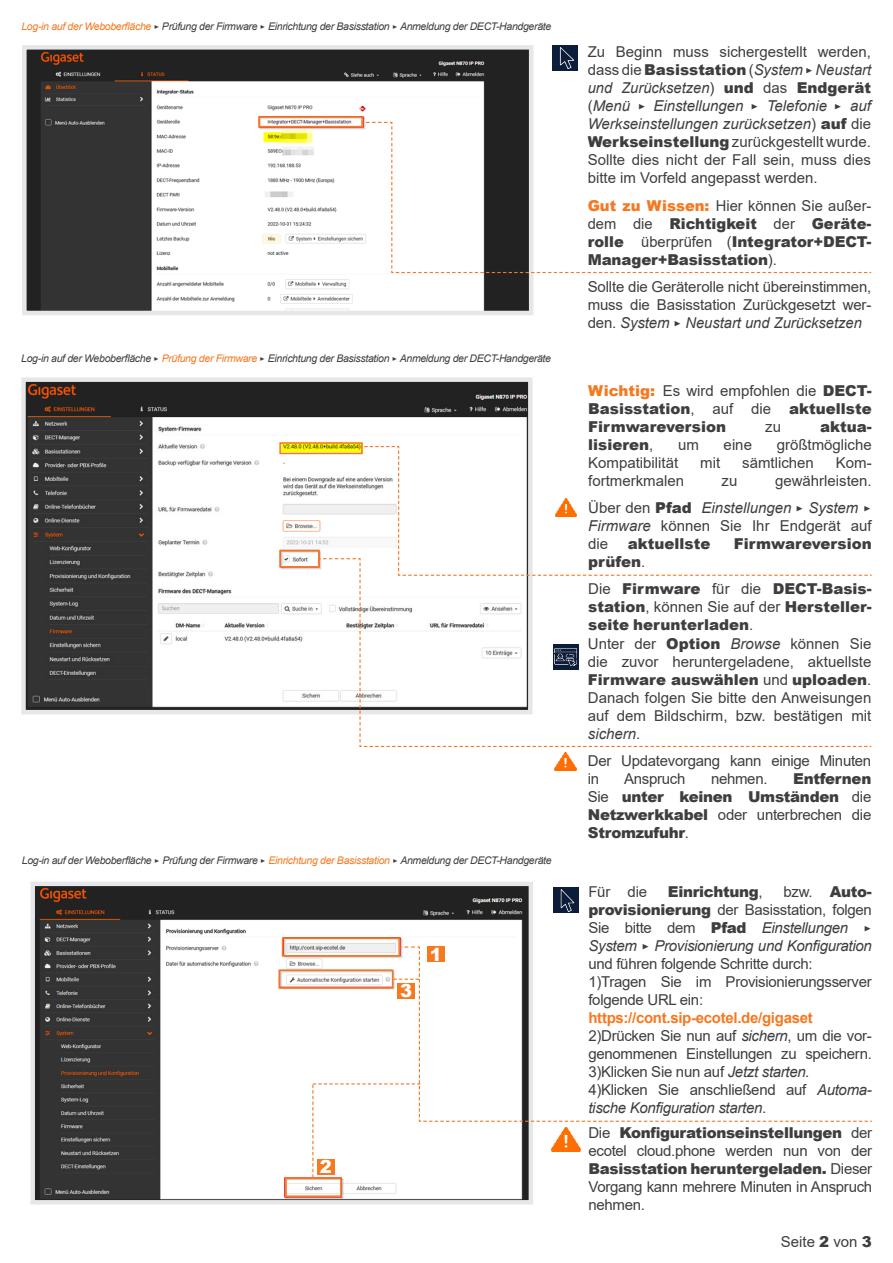
<style>
.page{position:relative;width:893px;height:1263px;background:#fff}
.page>*{position:absolute;margin:0;border:0;box-sizing:border-box;transform-origin:0 0}
.t1{font:900 18px "Arial";color:#fff}
.t2{font:15px/18px "Arial";letter-spacing:-.01em;color:#3e3e3f;text-align:justify}
.t3{font:900 15px/18px "Arial";color:#3e3e3f;text-align:justify}
.t4{font:italic 15px/18px "Arial";letter-spacing:-.02em;color:#3e3e3f}
.t5{font:700 15px "Arial";letter-spacing:-.02em;color:#f47921}
.t6{font:900 15px "Arial";letter-spacing:-.02em;color:#3e3e3f}
.t7{font:italic 10.5px "Arial";letter-spacing:-.03em;color:#3e3e3f}
.s1{color:#f47921}
.s2{font-family:"Transit";font-style:normal}
.s3{font-weight:900}
.s4{font-style:italic}
.s5{font-family:"Transit"}
.s6{font-weight:400}
.s7{font-family:"Transit";font-style:italic}
.s8{font-style:normal}
</style>
<div class="page">
<img style="left:26px;top:382px;width:502px;height:327px">
<div style="left:21px;top:377px;width:512px;height:337px;border:4px solid #e6e7e9"></div>
<div style="left:279px;top:550px;width:41px;height:17px;border:2px solid #f47921"></div>
<img style="left:555px;top:752px;width:21px;height:18px">
<div style="left:279px;top:442px;width:84px;height:12px;border:2px solid #f47921"></div>
<img style="left:27px;top:50px;width:501px;height:260px">
<div style="left:22px;top:45px;width:511px;height:270px;border:4px solid #e6e7e9"></div>
<div style="left:553px;top:45px;width:25px;height:26px;background:#0c1c3b"></div>
<img style="left:559px;top:47px;width:15px;height:21px">
<div style="left:259px;top:116px;width:104px;height:11px;border:2px solid #f47921"></div>
<svg style="left:361px;top:121px;width:511px;height:153px"></svg>
<svg style="left:323px;top:446px;width:545px;height:301px"></svg>
<svg style="left:359px;top:445px;width:513px;height:131px"></svg>
<div style="left:553px;top:887px;width:26px;height:26px;background:#0c1c3b"></div>
<img style="left:560px;top:890px;width:15px;height:21px">
<img style="left:35px;top:886px;width:493px;height:313px">
<div style="left:30px;top:881px;width:503px;height:323px;border:4px solid #e6e7e9"></div>
<div style="left:282px;top:937px;width:118px;height:20px;border:2px solid #f47921"></div>
<div style="left:278px;top:969px;width:115px;height:20px;border:2px solid #f47921"></div>
<div style="left:405px;top:938px;width:17px;height:18px;background:#fff"></div>
<div style="left:301px;top:1155px;width:16px;height:17px;background:#fff"></div>
<svg style="left:312px;top:946px;width:556px;height:232px"></svg>
<div style="left:427px;top:946px;width:17px;height:16px;background:#f47921"></div>
<div style="left:317px;top:1159px;width:17px;height:15px;background:#f47921"></div>
<div style="left:398px;top:983px;width:17px;height:16px;background:#f47921"></div>
<div style="left:285px;top:1178px;width:57px;height:19px;border:2px solid #f47921"></div>
<p class="t7" style="left:21px;top:19px;width:531px"><span class="s1">Log-in auf der Weboberfläche</span> <span class="s2">&gt;</span> Prüfung der Firmware <span class="s2">&gt;</span> Einrichtung der Basisstation <span class="s2">&gt;</span> Anmeldung der DECT-Handgeräte</p>
<p class="t7" style="left:21px;top:352px;width:531px">Log-in auf der Weboberfläche <span class="s2">&gt;</span> <span class="s1">Prüfung der Firmware</span> <span class="s2">&gt;</span> Einrichtung der Basisstation <span class="s2">&gt;</span> Anmeldung der DECT-Handgeräte</p>
<p class="t7" style="left:22px;top:854px;width:531px">Log-in auf der Weboberfläche <span class="s2">&gt;</span> Prüfung der Firmware <span class="s2">&gt;</span> <span class="s1">Einrichtung der Basisstation</span> <span class="s2">&gt;</span> Anmeldung der DECT-Handgeräte</p>
<p class="t1" style="left:320px;top:1154px;width:14px">2</p>
<p class="t1" style="left:400px;top:978px;width:14px">3</p>
<p class="t1" style="left:430px;top:941px;width:14px">1</p>
<p class="t2" style="left:588px;top:43px;width:285px">Zu Beginn muss sichergestellt werden, dass die <span class="s3">Basisstation</span> (<span class="s4">System</span> <span class="s5">&gt;</span> <span class="s4">Neustart und Zurücksetzen</span>) <span class="s3">und</span> das <span class="s3">Endgerät </span>(<span class="s4">Menü</span> <span class="s5">&gt;</span> <span class="s4">Einstellungen</span> <span class="s5">&gt;</span> <span class="s4">Telefonie</span> <span class="s5">&gt;</span> <span class="s4">auf Werkseinstellungen zurücksetzen</span>) <span class="s3">auf</span> die <span class="s3">Werkseinstellung</span> zurückgestellt wurde.<br>Sollte dies nicht der Fall sein, muss dies bitte im Vorfeld angepasst werden.</p>
<p class="t3" style="left:588px;top:196px;width:285px"><span class="s1">Gut zu Wissen:</span> <span class="s6">Hier können Sie außer&shy;dem die</span> Richtigkeit <span class="s6">der</span> Geräte&shy;rolle <span class="s6">überprüfen (</span>Integrator+DECT-Manager+Basisstation<span class="s6">).</span></p>
<p class="t2" style="left:588px;top:278px;width:285px">Sollte die Geräterolle nicht übereinstimmen, muss die Basisstation Zurückgesetzt wer&shy;den. <span class="s4">System</span> <span class="s5">&gt;</span> <span class="s4">Neustart und Zurücksetzen</span></p>
<p class="t3" style="left:588px;top:382px;width:285px"><span class="s1">Wichtig:</span> <span class="s6">Es wird empfohlen die</span> DECT-Basisstation<span class="s6">, auf die</span> aktuellste Firmwareversion</p>
<p class="t2" style="left:765px;top:418px;width:17px">zu</p>
<p class="t3" style="left:820px;top:418px;width:53px">aktua-</p>
<p class="t3" style="left:588px;top:436px;width:67px">lisieren<span class="s6">,</span></p>
<p class="t2" style="left:678px;top:436px;width:22px">um</p>
<p class="t2" style="left:724px;top:436px;width:30px">eine</p>
<p class="t2" style="left:777px;top:436px;width:97px">größtmögliche</p>
<p class="t2" style="left:588px;top:454px;width:92px">Kompatibilität</p>
<p class="t2" style="left:700px;top:454px;width:21px">mit</p>
<p class="t2" style="left:742px;top:454px;width:73px">sämtlichen</p>
<p class="t2" style="left:836px;top:454px;width:37px">Kom-</p>
<p class="t2" style="left:588px;top:472px;width:97px">fortmerkmalen</p>
<p class="t2" style="left:722px;top:472px;width:17px">zu</p>
<p class="t2" style="left:588px;top:468px;width:285px;line-height:27px;text-align:right">gewährleisten.<br>Über den <span class="s3">Pfad</span> <span class="s4">Einstellungen</span> <span class="s7">&gt;</span> <span class="s4">System</span> <span class="s7">&gt;</span></p>
<p class="t2" style="left:588px;top:517px;width:285px"><span class="s4">Firmware</span> können Sie Ihr Endgerät auf die</p>
<p class="t3" style="left:628px;top:535px;width:84px">aktuellste</p>
<p class="t3" style="left:734px;top:535px;width:139px">Firmwareversion</p>
<p class="t3" style="left:588px;top:553px;width:58px">prüfen<span class="s6">.</span></p>
<p class="t3" style="left:588px;top:580px;width:285px"><span class="s6">Die</span> Firmware <span class="s6">für die</span> DECT-Basis&shy;station<span class="s6">, können Sie auf der</span> Hersteller&shy;seite herunterladen<span class="s6">.</span></p>
<p class="t2" style="left:588px;top:634px;width:285px">Unter der <span class="s3">Option</span> <span class="s4">Browse</span> können Sie</p>
<p class="t2" style="left:588px;top:652px;width:285px">die zuvor heruntergeladene, aktuellste<br><span class="s3">Firmware auswählen</span> und <span class="s3">uploaden</span>.</p>
<p class="t2" style="left:588px;top:688px;width:285px">Danach folgen Sie bitte den Anweisungen auf dem Bildschirm, bzw. bestätigen mit <span class="s4">sichern</span>.</p>
<p class="t2" style="left:588px;top:751px;width:285px">Der Updatevorgang kann einige Minuten in</p>
<p class="t3" style="left:588px;top:769px;width:285px;text-indent:205px">Entfernen <span class="s6">Sie</span> unter keinen Umständen <span class="s6">die </span>Netzwerkkabel <span class="s6">oder unterbrechen die </span>Stromzufuhr<span class="s6">.</span></p>
<p class="t2" style="left:624px;top:769px;width:63px">Anspruch</p>
<p class="t2" style="left:711px;top:769px;width:58px">nehmen.</p>
<p class="t2" style="left:588px;top:883px;width:60px">Für die</p>
<p class="t6" style="left:668px;top:881px;width:96px">Einrichtung<span class="s6">,</span></p>
<p class="t2" style="left:588px;top:883px;width:285px;text-indent:195px">bzw. <span class="s3">Auto&shy;provisionierung</span> der Basisstation, folgen Sie bitte dem <span class="s3">Pfad</span> <span class="s4">Einstellungen</span> <span class="s7">&gt; </span><span class="s4">System</span> <span class="s7">&gt;</span> <span class="s4">Provisionierung und Konfiguration </span>und führen folgende Schritte durch:</p>
<p class="t2" style="left:588px;top:973px;width:285px">1)Tragen Sie im Provisionierungsserver folgende URL ein:</p>
<p class="t5" style="left:588px;top:1007px;width:226px">https://cont.sip-ecotel.de/gigaset</p>
<p class="t2" style="left:588px;top:1027px;width:285px">2)Drücken Sie nun auf <span class="s4">sichern</span>, um die vor&shy;genommenen Einstellungen zu speichern.<br>3)Klicken Sie nun auf <span class="s4">Jetzt starten.</span></p>
<p class="t4" style="left:588px;top:1081px;width:285px"><span class="s8">4)Klicken Sie anschließend auf</span> Automa&shy;tische Konfiguration starten<span class="s8">.</span></p>
<p class="t2" style="left:588px;top:1123px;width:285px">Die <span class="s3">Konfigurationseinstellungen</span> der ecotel cloud.phone werden nun von der <span class="s3">Basisstation heruntergeladen.</span> Dieser Vorgang kann mehrere Minuten in Anspruch nehmen.</p>
<p class="t2" style="left:781px;top:1232px;width:92px">Seite <span class="s3">2</span> von <span class="s3">3</span></p>
</div>
